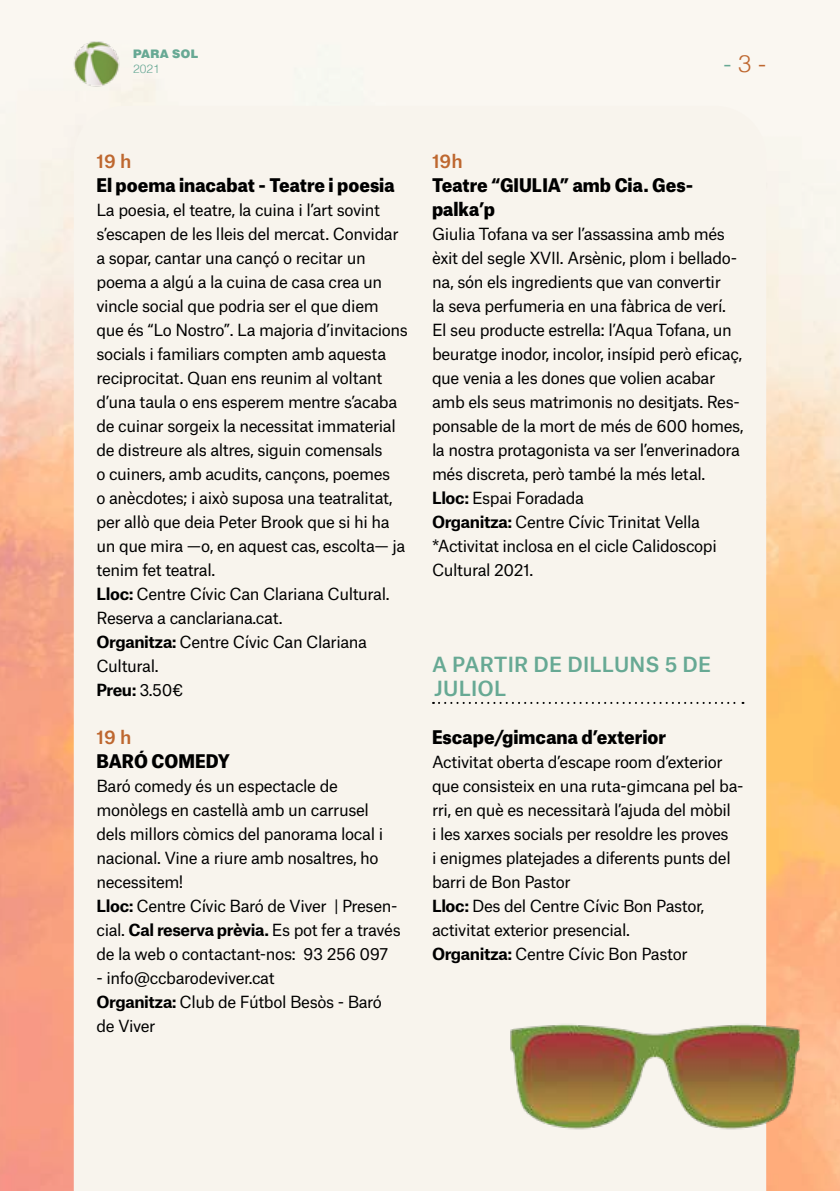
<style>
.page{position:relative;width:840px;height:1191px;background:#fff}
.page>*{position:absolute;margin:0;border:0;box-sizing:border-box;transform-origin:0 0}
.t1{font:300 24px "Helvetica";color:#be672f}
.t2{font:500 20px/24px "Atlas Grotesk";letter-spacing:.01em;color:#67a994}
.t3{font:900 18px/24px "Atlas Grotesk";color:#000;scale:.94 1}
.t4{font:500 18px "Atlas Grotesk";letter-spacing:-.005em;color:#be672f}
.t5{font:16px/24px "Atlas Grotesk";letter-spacing:-.025em;color:#000}
.t6{font:900 12px "Helvetica BQ";letter-spacing:.02em;color:#67a994}
.t7{font:300 12px "Helvetica";color:#67a994}
.s1{color:#67a994}
.s2{font-weight:700}
</style>
<div class="page">
<img style="left:0;top:0;width:839px;height:1191px">
<div style="left:74px;top:106px;width:691px;height:1085px;background:#f8f4ed"></div>
<img style="left:52px;top:19px;width:88px;height:88px">
<svg style="left:433px;top:702px;width:310px;height:2px"></svg>
<img style="left:499px;top:920px;width:311px;height:271px">
<p class="t6" style="left:133px;top:47px;width:67px">PARA SOL</p>
<p class="t7" style="left:133px;top:58px;width:28px">2021</p>
<h1 class="t1" style="left:723px;top:43px;width:44px"><span class="s1">-</span> 3 -</h1>
<p class="t4" style="left:96px;top:146px;width:37px">19 h</p>
<p class="t3" style="left:96px;top:171px;width:318px">El poema inacabat - Teatre i poesia</p>
<p class="t5" style="left:96px;top:196px;width:313px">La poesia, el teatre, la cuina i l’art sovint s’escapen de les lleis del mercat. Convidar a sopar, cantar una cançó o recitar un poema a algú a la cuina de casa crea un vincle social que podria ser el que diem que és “Lo Nostro”. La majoria d’invitacions socials i familiars compten amb aquesta reciprocitat. Quan ens reunim al voltant d’una taula o ens esperem mentre s’acaba de cuinar sorgeix la necessitat immaterial de distreure als altres, siguin comensals<br>o cuiners, amb acudits, cançons, poemes<br>o anècdotes; i això suposa una teatralitat, per allò que deia Peter Brook que si hi ha un que mira —o, en aquest cas, escolta— ja tenim fet teatral.<br><span class="s2">Lloc:</span> Centre Cívic Can Clariana Cultural.<br>Reserva a canclariana.cat.<br><span class="s2">Organitza:</span> Centre Cívic Can Clariana Cultural.<br><span class="s2">Preu:</span> 3.50€</p>
<p class="t4" style="left:96px;top:722px;width:37px">19 h</p>
<p class="t3" style="left:96px;top:747px;width:143px">BARÓ COMEDY</p>
<p class="t5" style="left:96px;top:772px;width:305px">Baró comedy és un espectacle de monòlegs en castellà amb un carrusel dels millors còmics del panorama local i nacional. Vine a riure amb nosaltres, ho necessitem!<br><span class="s2">Lloc:</span> Centre Cívic Baró de Viver | Presen&shy;cial. <span class="s2">Cal reserva prèvia.</span> Es pot fer a través de la web o contactant-nos: 93 256 097</p>
<p class="t5" style="left:96px;top:964px;width:287px">- info@ccbarodeviver.cat<br><span class="s2">Organitza:</span> Club de Fútbol Besòs - Baró de Viver</p>
<p class="t4" style="left:432px;top:146px;width:32px">19h</p>
<p class="t3" style="left:432px;top:171px;width:279px">Teatre “GIULIA” amb Cia. Ges&shy;palka’p</p>
<p class="t5" style="left:432px;top:220px;width:313px">Giulia Tofana va ser l’assassina amb més èxit del segle XVII. Arsènic, plom i bellado&shy;na, són els ingredients que van convertir<br>la seva perfumeria en una fàbrica de verí.<br>El seu producte estrella: l’Aqua Tofana, un beuratge inodor, incolor, insípid però eficaç, que venia a les dones que volien acabar amb els seus matrimonis no desitjats. Res&shy;ponsable de la mort de més de 600 homes, la nostra protagonista va ser l’enverinadora més discreta, però també la més letal.<br><span class="s2">Lloc:</span> Espai Foradada<br><span class="s2">Organitza:</span> Centre Cívic Trinitat Vella *Activitat inclosa en el cicle Calidoscopi Cultural 2021.</p>
<p class="t2" style="left:432px;top:650px;width:280px">A PARTIR DE DILLUNS 5 DE<br>JULIOL</p>
<p class="t3" style="left:432px;top:723px;width:250px">Escape/gimcana d’exterior</p>
<p class="t5" style="left:432px;top:748px;width:313px">Activitat oberta d’escape room d’exterior que consisteix en una ruta-gimcana pel ba&shy;rri, en què es necessitarà l’ajuda del mòbil<br>i les xarxes socials per resoldre les proves<br>i enigmes platejades a diferents punts del barri de Bon Pastor<br><span class="s2">Lloc:</span> Des del Centre Cívic Bon Pastor, activitat exterior presencial.<br><span class="s2">Organitza:</span> Centre Cívic Bon Pastor</p>
</div>
